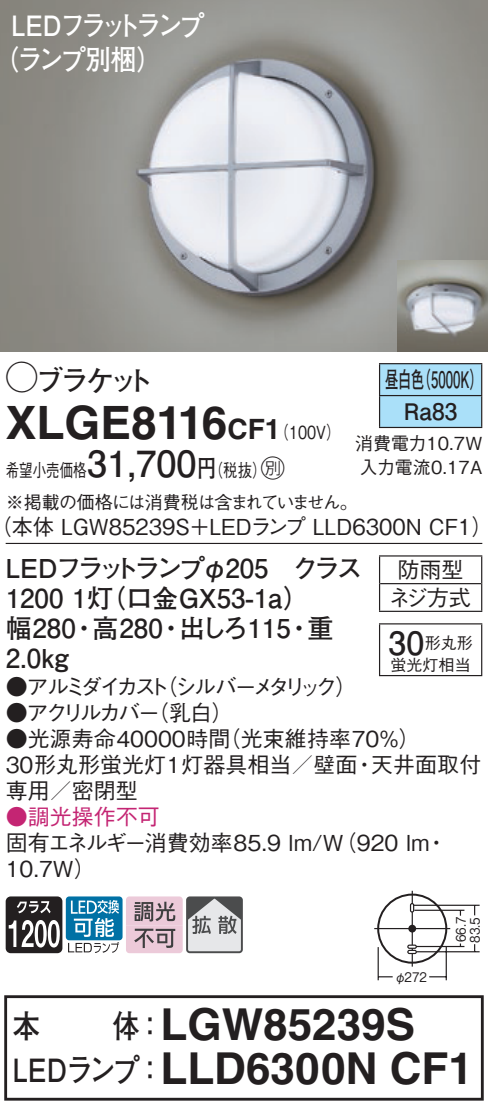
<style>
.page{position:relative;width:488px;height:1110px;background:#fff}
.page>*{position:absolute;margin:0;border:0;box-sizing:border-box;transform-origin:0 0}
.t1{font:700 46px "Helvetica LT Std";color:#231f20}
.t2{font:700 44px "Helvetica LT Std";color:#231f20}
.t3{font:700 36px "Futo Go B101 Pro";color:#231f20}
.t4{font:700 32px "Futo Go B101 Pro";letter-spacing:-.02em;color:#231f20;scale:.85 1}
.t5{font:700 32px "Futo Go B101 Pro";letter-spacing:-.02em;color:#231f20}
.t6{font:700 28px/34px "Futo Go B101 Pro";letter-spacing:-.12em;color:#fff;scale:.9 1}
.t7{font:700 28px "Futo Go B101 Pro";letter-spacing:-.135em;color:#231f20}
.t8{font:700 28px "Helvetica LT Std";color:#231f20}
.t9{font:700 26px/30px "Futo Go B101 Pro";color:#231f20}
.t10{font:700 26px "Futo Go B101 Pro";letter-spacing:-.12em;color:#231f20}
.t11{font:24px "Ford Classification 1";color:#231f20}
.t12{font:700 22.8px/32px "Futo Go B101 Pro";color:#231f20;scale:.58 1}
.t13{font:500 22px/26px "Gothic BBB Pro";color:#231f20}
.t14{font:500 22px "Gothic BBB Pro";color:#231f20;scale:.96 1}
.t15{font:500 22px/26px "Gothic BBB Pro";letter-spacing:-.18em;color:#231f20}
.t16{font:500 22px "Gothic BBB Pro";letter-spacing:-.24em;color:#231f20}
.t17{font:500 22px "Gothic BBB Pro";letter-spacing:-.14em;color:#231f20}
.t18{font:500 22px "Gothic BBB Pro";color:#c42573}
.t19{font:500 18px/31.6px "Gothic BBB Pro";letter-spacing:-.04em;color:#231f20;scale:.75 1}
.t20{font:500 18px/24px "Gothic BBB Pro";color:#231f20}
.t21{font:500 18px "Gothic BBB Pro";color:#231f20;scale:.8 1}
.t22{font:500 16px "Gothic BBB Pro";color:#231f20}
.t23{font:500 13.2px "Gothic BBB Pro";color:#231f20;scale:.9 1}
.s1{font-family:"Ford Classification 1";font-weight:400;font-size:32px}
.s2{font-family:"Helvetica LT Std";font-weight:700;font-size:28px}
.s3{font-family:"Gothic BBB Pro";font-weight:500;font-size:18px}
.s4{font-family:"Futo Go B101 Pro";font-weight:700;font-size:24px}
</style>
<div class="page">
<img style="left:0;top:0;width:488px;height:351px">
<img style="left:397px;top:261px;width:91px;height:90px">
<div style="left:380px;top:364px;width:101px;height:62px;background:#aae0f9"></div>
<hr style="left:379px;top:363px;width:103px;height:1px;background:#231f20">
<hr style="left:379px;top:364px;width:1px;height:31px;background:#231f20">
<hr style="left:481px;top:364px;width:1px;height:31px;background:#231f20">
<hr style="left:379px;top:395px;width:103px;height:1px;background:#231f20">
<hr style="left:379px;top:396px;width:1px;height:31px;background:#231f20">
<hr style="left:481px;top:396px;width:1px;height:31px;background:#231f20">
<hr style="left:379px;top:426px;width:103px;height:2px;background:#231f20">
<hr style="left:6px;top:542px;width:476px;height:2px;background:#231f20">
<svg style="left:379px;top:556px;width:1px;height:54px"></svg>
<hr style="left:379px;top:555px;width:103px;height:1px;background:#231f20">
<hr style="left:380px;top:583px;width:101px;height:1px;background:#231f20">
<svg style="left:481px;top:556px;width:1px;height:54px"></svg>
<hr style="left:379px;top:610px;width:103px;height:2px;background:#231f20">
<hr style="left:379px;top:624px;width:1px;height:51px;background:#231f20">
<hr style="left:379px;top:623px;width:103px;height:1px;background:#231f20">
<hr style="left:481px;top:624px;width:1px;height:51px;background:#231f20">
<hr style="left:379px;top:674px;width:103px;height:2px;background:#231f20">
<div style="left:407px;top:944px;width:10px;height:4px;border:1px solid #231f20;border-radius:2px"></div>
<div style="left:410px;top:902px;width:4px;height:10px;border:1px solid #231f20;border-radius:2px"></div>
<div style="left:407px;top:949px;width:10px;height:4px;border:1px solid #231f20;border-radius:2px"></div>
<div style="left:377px;top:893px;width:70px;height:70px;border:2px solid #231f20;border-radius:50%"></div>
<hr style="left:374px;top:927px;width:76px;height:2px;background:#231f20">
<svg style="left:411px;top:890px;width:2px;height:13px"></svg>
<hr style="left:411px;top:911px;width:2px;height:33px;background:#231f20">
<div style="left:408px;top:924px;width:8px;height:8px;background:#231f20;border-radius:50%"></div>
<hr style="left:413px;top:904px;width:66px;height:1px;background:#231f20">
<hr style="left:414px;top:909px;width:50px;height:1px;background:#231f20">
<hr style="left:416px;top:950px;width:63px;height:2px;background:#231f20">
<hr style="left:416px;top:945px;width:48px;height:2px;background:#231f20">
<hr style="left:445px;top:946px;width:2px;height:34px;background:#231f20">
<hr style="left:377px;top:946px;width:2px;height:34px;background:#231f20">
<svg style="left:378px;top:975px;width:14px;height:2px"></svg>
<svg style="left:429px;top:975px;width:17px;height:2px"></svg>
<svg style="left:411px;top:948px;width:2px;height:18px"></svg>
<svg style="left:6px;top:896px;width:56px;height:57px"></svg>
<div style="left:66px;top:896px;width:56px;height:44px;background:#0071a5;border-radius:3px"></div>
<svg style="left:68px;top:900px;width:51px;height:52px"></svg>
<svg style="left:126px;top:896px;width:114px;height:57px;background:#c2b4bb"></svg>
<div style="left:186px;top:896px;width:57px;height:57px;border:2px solid #4b4c4d;border-radius:3px"></div>
<div style="left:4px;top:995px;width:479px;height:105px;border:3px solid #231f20"></div>
<p class="t6" style="left:-7px;top:5px;width:237px;text-indent:18px">LEDフラットランプ（ランプ別梱(</p>
<p class="t7" style="left:6px;top:358px;width:150px"><span class="s1">A</span>ブラケット</p>
<p class="t12" style="left:417px;top:360px;width:115px">（5000 (K</p>
<p class="t12" style="left:403px;top:360px;width:94px;text-indent:-19px">昼白色<br>Ra83</p>
<p class="t20" style="left:355px;top:428px;width:129px">消費電力10.7W入力電流0.17A</p>
<h1 class="t1" style="left:6px;top:395px;width:223px">XLGE8116</h1>
<p class="t8" style="left:227px;top:412px;width:39px">CF</p>
<p class="t21" style="left:265px;top:418px;width:96px">（<span class="s2">1</span> 100 (V</p>
<h3 class="t3" style="left:87px;top:434px;width:111px">31,700</h3>
<p class="t11" style="left:252px;top:455px;width:34px">C<span class="s3">）</span></p>
<p class="t21" style="left:197px;top:455px;width:70px">（<span class="s4">円</span>税抜</p>
<p class="t19" style="left:6px;top:452px;width:471px">希望小売価格<br>※掲載の価格には消費税は含まれていません。</p>
<p class="t14" style="left:-9px;top:508px;width:524px">（本体 LGW85239S＋LEDランプ LLD6300N CF1(</p>
<p class="t10" style="left:6px;top:547px;width:264px">LEDフラットランプφ205</p>
<p class="t9" style="left:6px;top:580px;width:305px">1200 （灯1 口金GX53-1 (a</p>
<p class="t9" style="left:292px;top:550px;width:71px">クラス</p>
<p class="t9" style="left:6px;top:610px;width:72px">幅280<br>2.0kg</p>
<p class="t9" style="left:92px;top:610px;width:72px">高280</p>
<p class="t9" style="left:71px;top:610px;width:27px">・</p>
<p class="t9" style="left:158px;top:610px;width:27px">・</p>
<p class="t9" style="left:307px;top:610px;width:27px">重</p>
<p class="t9" style="left:179px;top:610px;width:113px">出しろ115</p>
<p class="t9" style="left:286px;top:610px;width:27px">・</p>
<p class="t16" style="left:156px;top:668px;width:203px">（シルバーメタリック(</p>
<p class="t15" style="left:147px;top:670px;width:88px;text-indent:-141px">●アルミダイカスト<br>（乳白(</p>
<p class="t17" style="left:6px;top:694px;width:156px">●アクリルカバー</p>
<p class="t13" style="left:389px;top:553px;width:83px;line-height:27.6px;text-align:center">防雨型ネジ方式</p>
<p class="t22" style="left:424px;top:630px;width:49px">形丸形</p>
<h3 class="t5" style="left:388px;top:617px;width:37px">30</h3>
<p class="t22" style="left:390px;top:652px;width:81px">蛍光灯相当</p>
<p class="t13" style="left:219px;top:722px;width:203px">（光束維持率70％(</p>
<p class="t13" style="left:6px;top:722px;width:226px">●光源寿命40000時間</p>
<p class="t13" style="left:6px;top:748px;width:353px">30形丸形蛍光灯1灯器具相当／壁面専用／密閉型</p>
<p class="t18" style="left:6px;top:798px;width:155px">●調光操作不可</p>
<p class="t13" style="left:371px;top:748px;width:111px">天井面取付</p>
<p class="t13" style="left:353px;top:748px;width:23px">・</p>
<p class="t13" style="left:6px;top:826px;width:425px">固有エネルギー消費効率85.9 lm （W/ 920 lm<br>10.7W(</p>
<p class="t13" style="left:425px;top:826px;width:23px">・</p>
<h3 class="t4" style="left:13px;top:1000px;width:34px">本</h3>
<h3 class="t4" style="left:113px;top:1000px;width:62px">体：</h3>
<p class="t23" style="left:394px;top:965px;width:38px">φ272</p>
<h2 class="t2" style="left:160px;top:997px;width:256px">LGW85239S</h2>
<p class="t23" style="left:450px;top:942px;width:30px;rotate:-90deg">66.7</p>
<p class="t23" style="left:464px;top:942px;width:30px;rotate:-90deg">83.5</p>
<h3 class="t4" style="left:13px;top:1044px;width:179px">LEDランプ：</h3>
<h2 class="t2" style="left:160px;top:1041px;width:314px">LLD6300N CF1</h2>
</div>
